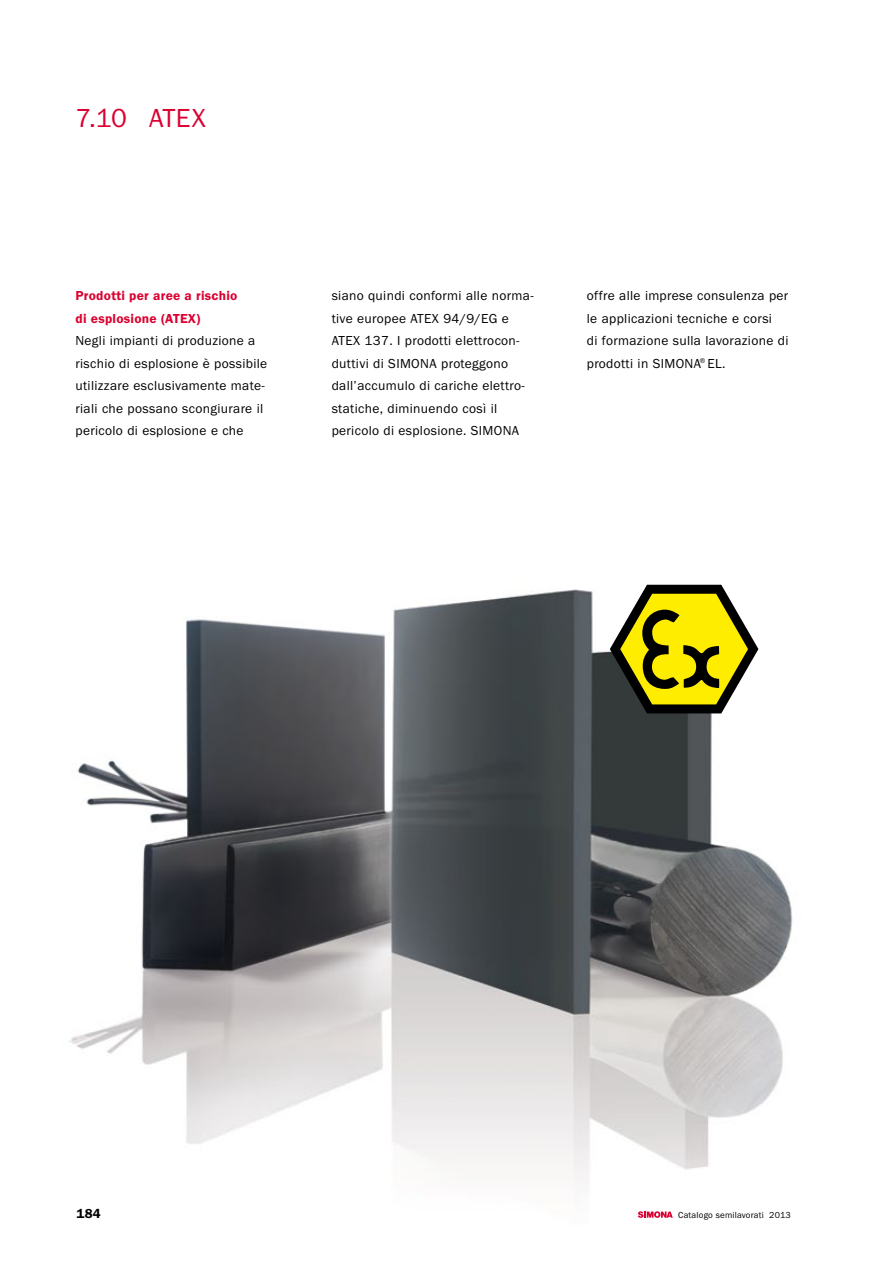
<style>
.page{position:relative;width:893px;height:1263px;background:#fff}
.page>*{position:absolute;margin:0;border:0;box-sizing:border-box;transform-origin:0 0}
.t1{font:27px "Franklin Gothic URW Boo";color:#db0031}
.t2{font:13.5px/22.5px "Franklin Gothic URW Boo";letter-spacing:.025em;color:#000}
.t3{font:13.5px/22.5px "Franklin Gothic URW Dem";letter-spacing:.02em;color:#db0031}
.t4{font:13.5px "Franklin Gothic URW Dem";color:#000}
.t5{font:9px "Franklin Gothic URW Boo";letter-spacing:.02em;color:#000}
</style>
<div class="page">
<img style="left:69px;top:584px;width:724px;height:632px">
<svg style="left:610px;top:585px;width:148px;height:128px"></svg>
<svg style="left:638px;top:1211px;width:35px;height:7px"></svg>
<h1 class="t1" style="left:75px;top:101px;width:132px">7.10 ATEX</h1>
<p class="t3" style="left:75px;top:285px;width:163px">Prodotti per aree a rischio di esplosione (ATEX)</p>
<p class="t2" style="left:75px;top:330px;width:193px">Negli impianti di produzione a rischio di esplosione è possibile utilizzare esclusivamente mate&shy;riali che possano scongiurare il pericolo di esplosione e che</p>
<p class="t2" style="left:332px;top:285px;width:204px">siano quindi conformi alle norma&shy;tive europee ATEX 94/9/EG e<br>ATEX 137. I prodotti elettrocon&shy;duttivi di SIMONA proteggono dall’accumulo di cariche elettro&shy;statiche, diminuendo così il pericolo di esplosione. SIMONA</p>
<p class="t2" style="left:587px;top:285px;width:203px">offre alle imprese consulenza per le applicazioni tecniche e corsi<br>di formazione sulla lavorazione di prodotti in SIMONA<sup>®</sup> EL.</p>
<p class="t4" style="left:77px;top:1205px;width:26px">184</p>
<p class="t5" style="left:678px;top:1209px;width:114px">Catalogo semilavorati 2013</p>
</div>
